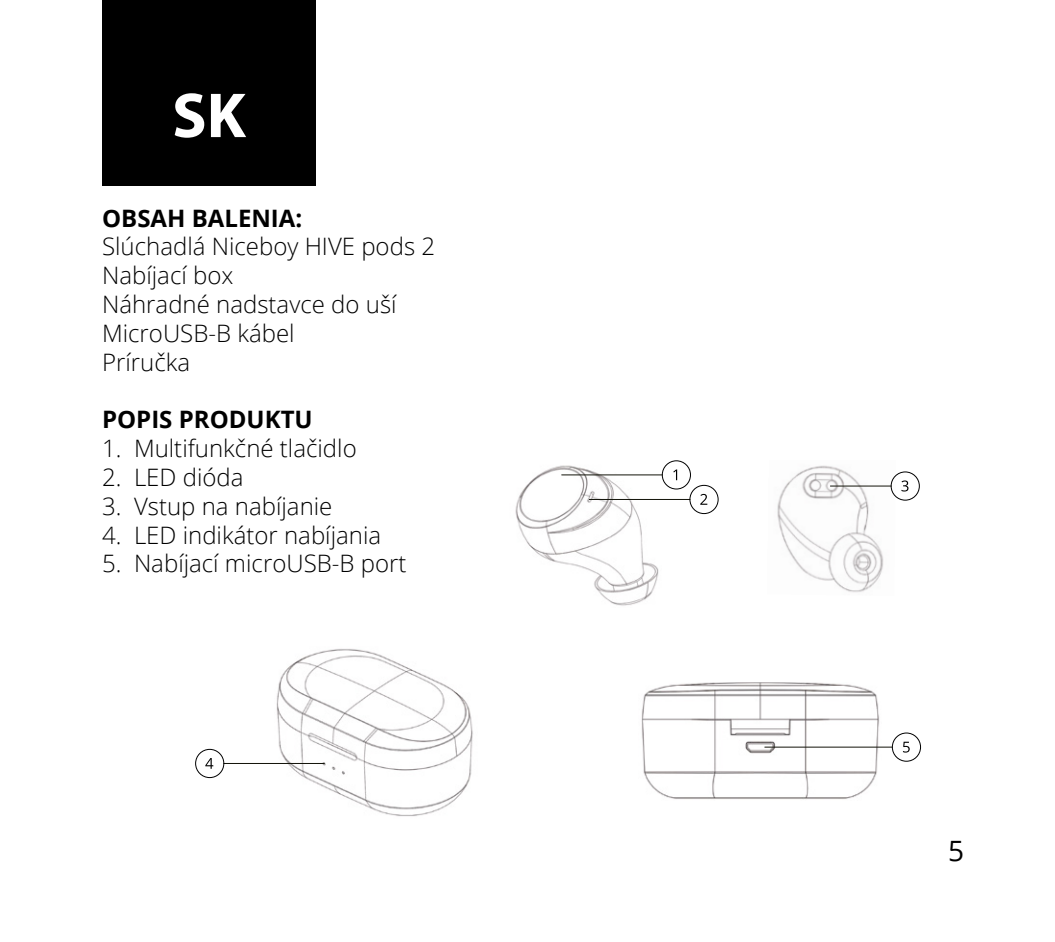
<style>
.page{position:relative;width:1055px;height:942px;background:#fff}
.page>*{position:absolute;margin:0;border:0;box-sizing:border-box;transform-origin:0 0}
.t1{font:700 64px "Myriad Pro";color:#fff}
.t2{font:28px "Open Sans";color:#000}
.t3{font:300 24px "Open Sans";color:#000}
.t4{font:700 24px "Open Sans";color:#000}
</style>
<div class="page">
<div style="left:102px;top:0;width:214px;height:185px;background:#000"></div>
<img style="left:777px;top:465px;width:107px;height:128px">
<svg style="left:830px;top:471px;width:89px;height:29px"></svg>
<img style="left:276px;top:648px;width:197px;height:169px">
<svg style="left:195px;top:748px;width:130px;height:29px"></svg>
<img style="left:641px;top:682px;width:239px;height:117px">
<svg style="left:764px;top:732px;width:157px;height:29px"></svg>
<img style="left:515px;top:489px;width:144px;height:117px">
<svg style="left:524px;top:460px;width:194px;height:57px"></svg>
<p class="t1" style="left:172px;top:80px;width:75px">SK</p>
<p class="t4" style="left:102px;top:201px;width:202px">OBSAH BALENIA:</p>
<p class="t3" style="left:102px;top:230px;width:334px">Slúchadlá Niceboy HIVE pods 2</p>
<p class="t3" style="left:102px;top:259px;width:133px">Nabíjací box</p>
<p class="t3" style="left:102px;top:288px;width:296px">Náhradné nadstavce do uší</p>
<p class="t3" style="left:102px;top:316px;width:194px">MicroUSB-B kábel</p>
<p class="t3" style="left:102px;top:345px;width:90px">Príručka</p>
<p class="t4" style="left:102px;top:402px;width:212px">POPIS PRODUKTU</p>
<p class="t3" style="left:102px;top:432px;width:256px">1. Multifunkčné tlačidlo</p>
<p class="t3" style="left:102px;top:460px;width:143px">2. LED dióda</p>
<p class="t3" style="left:102px;top:489px;width:232px">3. Vstup na nabíjanie</p>
<p class="t3" style="left:102px;top:518px;width:280px">4. LED indikátor nabíjania</p>
<p class="t3" style="left:102px;top:547px;width:306px">5. Nabíjací microUSB-B port</p>
<p class="t2" style="left:948px;top:831px;width:18px">5</p>
</div>
